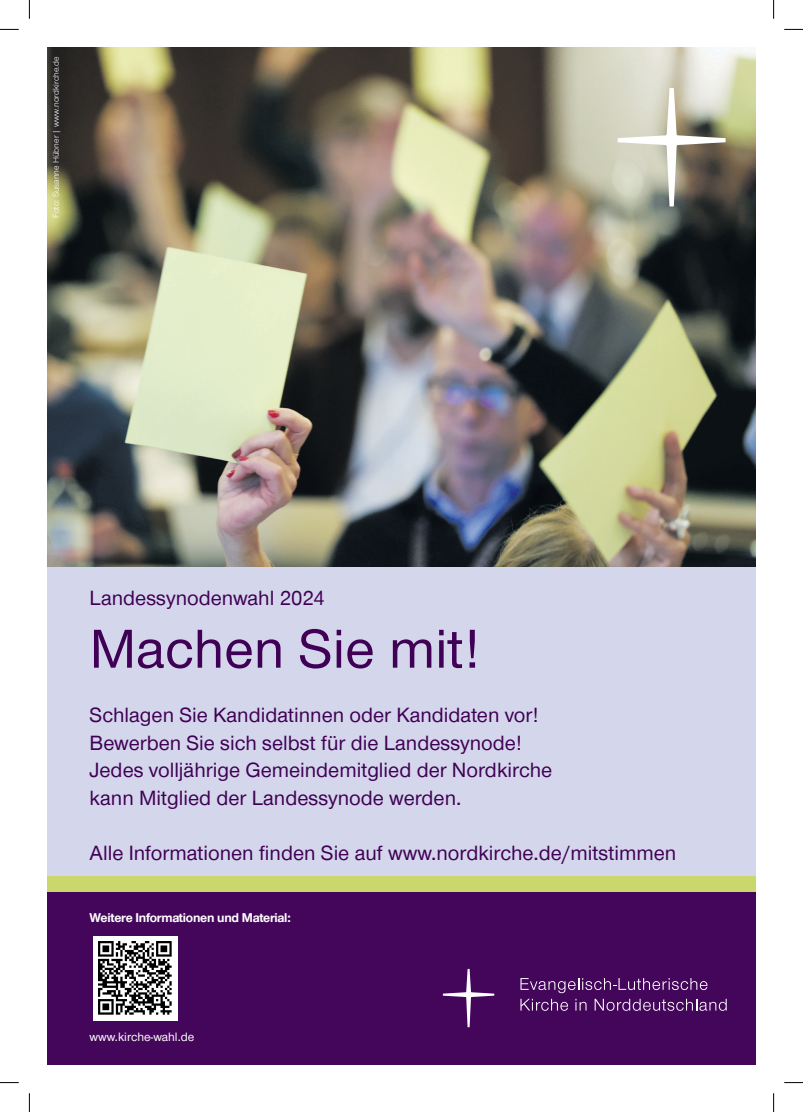
<style>
.page{position:relative;width:803px;height:1112px;background:#fff}
.page>*{position:absolute;margin:0;border:0;box-sizing:border-box;transform-origin:0 0}
.t1{font:500 56.75px "Nordkirchen Font";color:#400055}
.t2{font:500 21.25px/27.5px "Nordkirchen Font";color:#400055}
.t3{font:700 13.12px "Nordkirchen Font";letter-spacing:-.02em;color:#fff}
.t4{font:500 12.5px "Nordkirchen Font";color:#fff}
.t5{font:8.75px "Nordelbica";color:#fff}
</style>
<div class="page">
<div style="left:47px;top:47px;width:709px;height:1001px;background:#d4d6eb"></div>
<div style="left:47px;top:883px;width:709px;height:181px;background:#44065b"></div>
<div style="left:47px;top:876px;width:709px;height:15px;background:#c9d76d"></div>
<img style="left:47px;top:47px;width:709px;height:519px">
<svg style="left:618px;top:88px;width:108px;height:118px;background:#b3b1a3"></svg>
<svg style="left:520px;top:978px;width:187px;height:14px"></svg>
<svg style="left:520px;top:998px;width:48px;height:12px"></svg>
<svg style="left:575px;top:998px;width:11px;height:12px"></svg>
<svg style="left:595px;top:998px;width:132px;height:12px"></svg>
<svg style="left:443px;top:968px;width:51px;height:58px"></svg>
<img style="left:93px;top:936px;width:84px;height:83px">
<svg style="left:0;top:29px;width:19px;height:1px"></svg>
<svg style="left:784px;top:29px;width:19px;height:1px"></svg>
<svg style="left:0;top:1082px;width:19px;height:1px"></svg>
<svg style="left:784px;top:1082px;width:19px;height:1px"></svg>
<svg style="left:29px;top:0;width:1px;height:19px"></svg>
<svg style="left:29px;top:1093px;width:1px;height:18px"></svg>
<svg style="left:773px;top:0;width:1px;height:19px"></svg>
<svg style="left:773px;top:1093px;width:1px;height:18px"></svg>
<p class="t5" style="left:51px;top:218px;width:163px;rotate:-90deg">Foto: Susanne Hübner | www.nordkirche.de</p>
<p class="t2" style="left:90px;top:584px;width:237px">Landessynodenwahl 2024</p>
<h1 class="t1" style="left:90px;top:615px;width:392px">Machen Sie mit!</h1>
<p class="t2" style="left:90px;top:701px;width:464px">Schlagen Sie Kandidatinnen oder Kandidaten vor!<br>Bewerben Sie sich selbst für die Landessynode!<br>Jedes volljährige Gemeindemitglied der Nordkirche kann Mitglied der Landessynode werden.</p>
<p class="t2" style="left:90px;top:838px;width:588px">Alle Informationen finden Sie auf www.nordkirche.de/mitstimmen</p>
<p class="t3" style="left:90px;top:909px;width:203px">Weitere Informationen und Material:</p>
<p class="t4" style="left:90px;top:1028px;width:106px">www.kirche-wahl.de</p>
</div>
